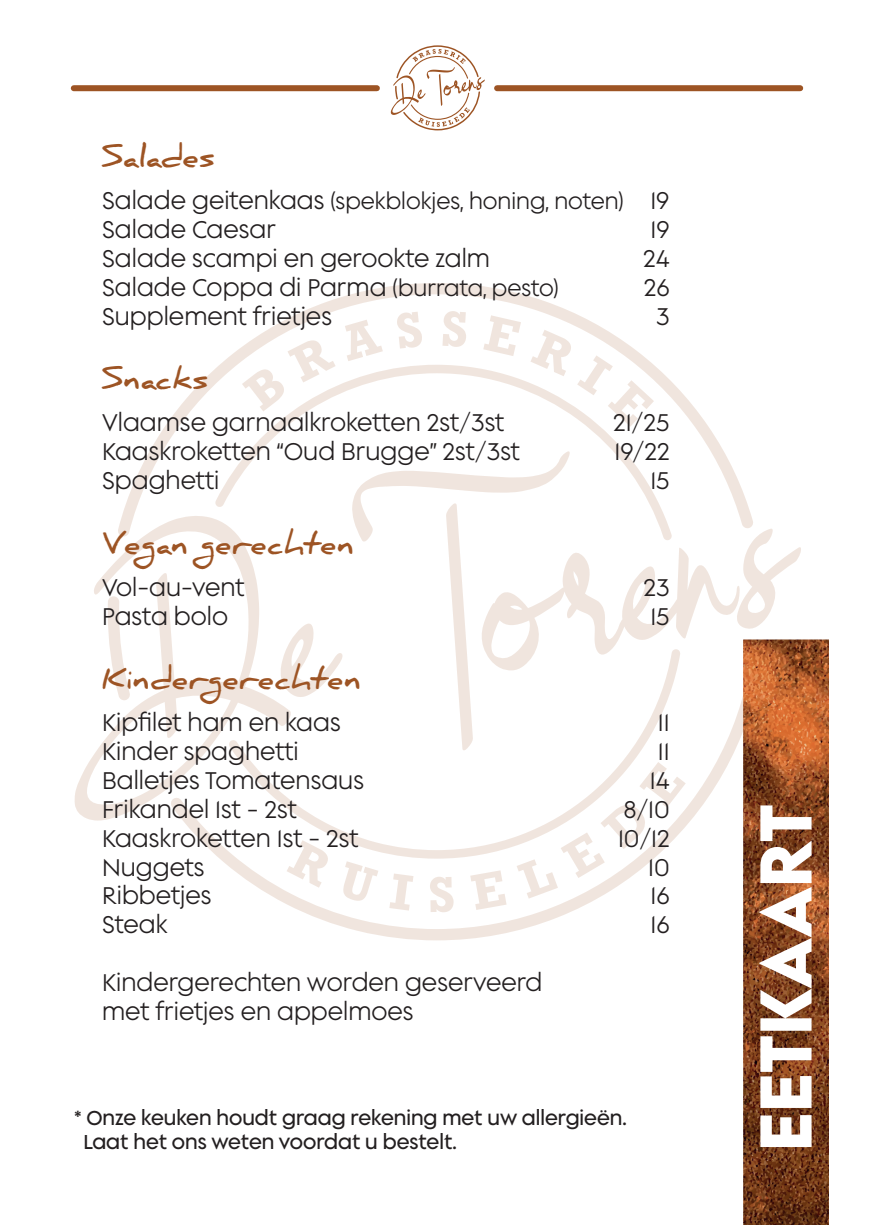
<style>
.page{position:relative;width:874px;height:1225px;background:#fff}
.page>*{position:absolute;margin:0;border:0;box-sizing:border-box;transform-origin:0 0}
.t1{font:900 73px "Supera Gothic";color:#fff}
.t2{font:700 30px "Daniel";color:#9d5424}
.t3{font:24px/28.8px "Supera Gothic";color:#231f20}
.t4{font:22px "Supera Gothic";color:#231f20}
.t5{font:700 20px/24px "Supera Gothic";color:#231f20}
.s1{font-size:24px}
.s2{font-size:22px}
</style>
<div class="page">
<svg style="left:390px;top:45px;width:94px;height:85px"></svg>
<div style="left:74px;top:85px;width:303px;height:6px;background:#9d5424"></div>
<div style="left:497px;top:85px;width:302px;height:6px;background:#9d5424"></div>
<svg style="left:122px;top:283px;width:602px;height:232px"></svg>
<svg style="left:183px;top:751px;width:552px;height:189px"></svg>
<svg style="left:215px;top:365px;width:457px;height:150px"></svg>
<svg style="left:291px;top:623px;width:52px;height:74px"></svg>
<svg style="left:75px;top:515px;width:216px;height:305px"></svg>
<svg style="left:352px;top:451px;width:448px;height:300px"></svg>
<svg style="left:286px;top:840px;width:42px;height:47px"></svg>
<svg style="left:343px;top:861px;width:35px;height:40px"></svg>
<svg style="left:389px;top:873px;width:24px;height:37px"></svg>
<svg style="left:429px;top:876px;width:24px;height:36px"></svg>
<svg style="left:470px;top:870px;width:36px;height:40px"></svg>
<svg style="left:516px;top:762px;width:169px;height:136px"></svg>
<svg style="left:242px;top:340px;width:93px;height:71px"></svg>
<svg style="left:344px;top:320px;width:38px;height:41px"></svg>
<svg style="left:396px;top:312px;width:26px;height:36px"></svg>
<svg style="left:442px;top:311px;width:24px;height:36px"></svg>
<svg style="left:483px;top:315px;width:37px;height:41px"></svg>
<svg style="left:530px;top:330px;width:41px;height:46px"></svg>
<svg style="left:577px;top:355px;width:76px;height:72px"></svg>
<img style="left:742px;top:640px;width:86px;height:585px">
<p class="t2" style="left:102px;top:139px;width:115px">Salades</p>
<p class="t4" style="left:102px;top:187px;width:568px"><span class="s1">Salade geitenkaas</span> (spekblokjes, honing, noten) <span class="s1">19</span></p>
<p class="t3" style="left:102px;top:214px;width:175px">Salade Caesar</p>
<p class="t3" style="left:650px;top:214px;width:21px">19</p>
<p class="t3" style="left:102px;top:243px;width:389px">Salade scampi en gerookte zalm</p>
<p class="t3" style="left:643px;top:243px;width:28px">24</p>
<p class="t3" style="left:102px;top:272px;width:458px">Salade Coppa di Parma <span class="s2">(burrata, pesto)</span></p>
<p class="t3" style="left:643px;top:272px;width:27px">26</p>
<p class="t3" style="left:102px;top:301px;width:231px">Supplement frietjes</p>
<p class="t3" style="left:655px;top:301px;width:15px">3</p>
<p class="t2" style="left:102px;top:361px;width:108px">Snacks</p>
<p class="t3" style="left:102px;top:408px;width:403px">Vlaamse garnaalkroketten 2st/3st</p>
<p class="t3" style="left:612px;top:408px;width:58px">21/25</p>
<p class="t3" style="left:102px;top:436px;width:419px">Kaaskroketten “Oud Brugge” 2st/3st</p>
<p class="t3" style="left:614px;top:436px;width:57px">19/22</p>
<p class="t3" style="left:102px;top:465px;width:119px">Spaghetti</p>
<p class="t3" style="left:650px;top:465px;width:21px">15</p>
<p class="t2" style="left:102px;top:526px;width:254px">Vegan gerechten</p>
<p class="t3" style="left:102px;top:572px;width:144px">Vol-au-vent</p>
<p class="t3" style="left:643px;top:572px;width:28px">23</p>
<p class="t3" style="left:102px;top:601px;width:127px">Pasta bolo</p>
<p class="t3" style="left:650px;top:601px;width:21px">15</p>
<p class="t2" style="left:102px;top:661px;width:261px">Kindergerechten</p>
<p class="t3" style="left:102px;top:708px;width:240px">Kipfilet ham en kaas</p>
<p class="t3" style="left:657px;top:708px;width:13px">11</p>
<p class="t3" style="left:102px;top:736px;width:198px">Kinder spaghetti</p>
<p class="t3" style="left:657px;top:736px;width:13px">11</p>
<p class="t3" style="left:102px;top:765px;width:263px">Balletjes Tomatensaus</p>
<p class="t3" style="left:649px;top:765px;width:21px">14</p>
<p class="t3" style="left:102px;top:794px;width:196px">Frikandel 1st - 2st</p>
<p class="t3" style="left:623px;top:794px;width:48px">8/10</p>
<p class="t3" style="left:102px;top:823px;width:258px">Kaaskroketten 1st - 2st</p>
<p class="t3" style="left:617px;top:823px;width:53px">10/12</p>
<p class="t3" style="left:102px;top:852px;width:104px">Nuggets</p>
<p class="t3" style="left:647px;top:852px;width:23px">10</p>
<p class="t3" style="left:102px;top:880px;width:111px">Ribbetjes</p>
<p class="t3" style="left:650px;top:880px;width:21px">16</p>
<p class="t3" style="left:102px;top:909px;width:67px">Steak</p>
<p class="t3" style="left:650px;top:909px;width:21px">16</p>
<p class="t3" style="left:102px;top:967px;width:441px">Kindergerechten worden geserveerd met frietjes en appelmoes</p>
<p class="t5" style="left:83px;top:1105px;width:544px;text-indent:-10px">* Onze keuken houdt graag rekening met uw allergieën.<br>Laat het ons weten voordat u bestelt.</p>
<h1 class="t1" style="left:738px;top:1151px;width:348px;rotate:-90deg">EETKAART</h1>
</div>
